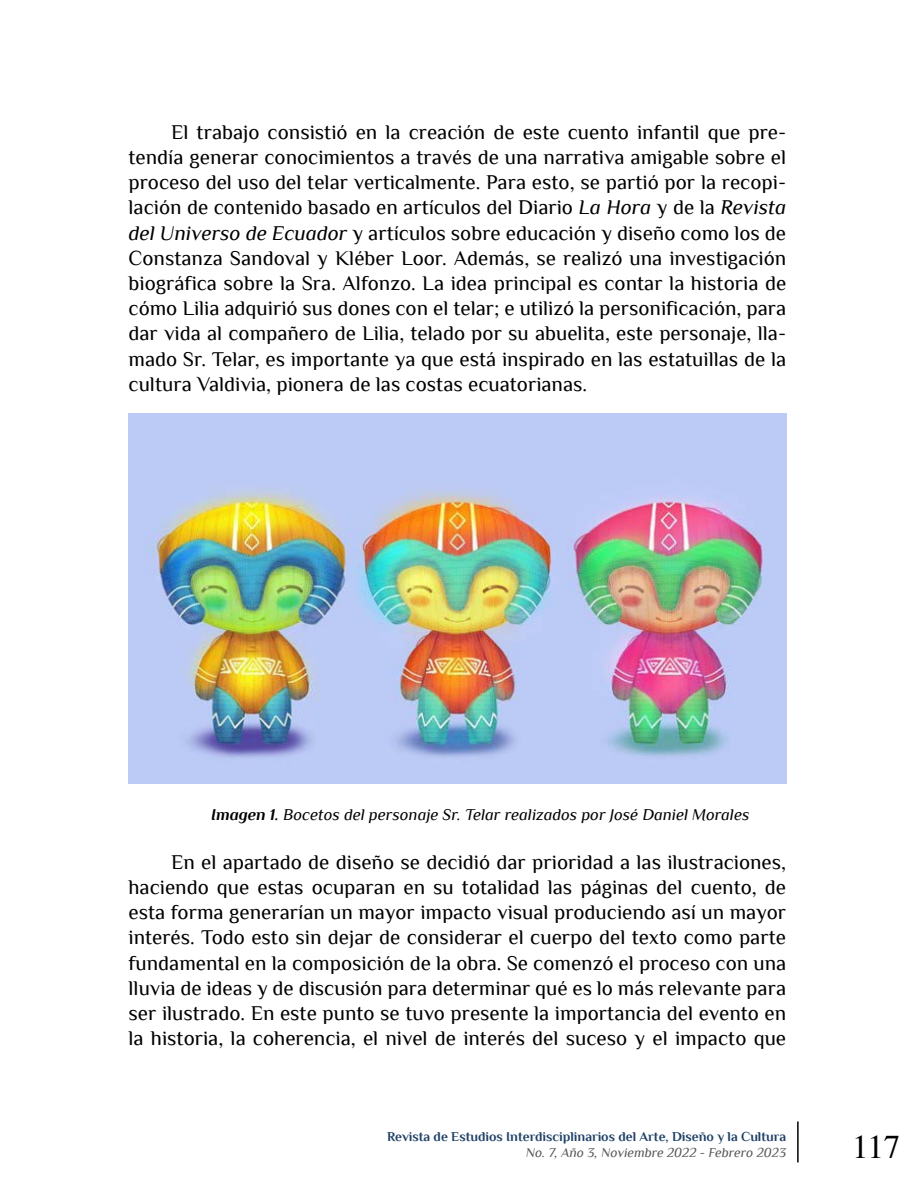
<style>
.page{position:relative;width:918px;height:1188px;background:#fff}
.page>*{position:absolute;margin:0;border:0;box-sizing:border-box;transform-origin:0 0}
.t1{font:33px "Times";color:#000}
.t2{font:21px/25.2px "Philosopher";color:#000;text-align:justify}
.t3{font:italic 16.5px "Philosopher";color:#000}
.t4{font:700 13.5px "Philosopher";color:#1e4066}
.t5{font:italic 13.5px "Philosopher";color:#575756}
.s1{font-style:italic}
.s2{font-weight:700}
</style>
<div class="page">
<hr style="left:797px;top:1121px;width:2px;height:41px;background:#000">
<img style="left:129px;top:414px;width:657px;height:369px">
<p class="t2" style="left:129px;top:119px;width:659px;text-indent:43px">El trabajo consistió en la creación de este cuento infantil que pre&shy;tendía generar conocimientos a través de una narrativa amigable sobre el proceso del uso del telar verticalmente. Para esto, se partió por la recopi&shy;lación de contenido basado en artículos del Diario <span class="s1">La Hora</span> y de la <span class="s1">Revista del Universo de Ecuador</span> y artículos sobre educación y diseño como los de Constanza Sandoval y Kléber Loor. Además, se realizó una investigación biográfica sobre la Sra. Alfonzo. La idea principal es contar la historia de cómo Lilia adquirió sus dones con el telar; e utilizó la personificación, para dar vida al compañero de Lilia, telado por su abuelita, este personaje, lla&shy;mado Sr. Telar, es importante ya que está inspirado en las estatuillas de la cultura Valdivia, pionera de las costas ecuatorianas.</p>
<p class="t3" style="left:211px;top:805px;width:540px"><span class="s2">Imagen 1.</span> Bocetos del personaje Sr. Telar realizados por José Daniel Morales</p>
<p class="t2" style="left:129px;top:849px;width:659px;text-indent:43px">En el apartado de diseño se decidió dar prioridad a las ilustraciones, haciendo que estas ocuparan en su totalidad las páginas del cuento, de esta forma generarían un mayor impacto visual produciendo así un mayor interés. Todo esto sin dejar de considerar el cuerpo del texto como parte fundamental en la composición de la obra. Se comenzó el proceso con una lluvia de ideas y de discusión para determinar qué es lo más relevante para ser ilustrado. En este punto se tuvo presente la importancia del evento en la historia, la coherencia, el nivel de interés del suceso y el impacto que</p>
<p class="t4" style="left:387px;top:1129px;width:401px">Revista de Estudios Interdisciplinarios del Arte, Diseño y la Cultura</p>
<p class="t5" style="left:526px;top:1145px;width:262px">No. 7, Año 3, Noviembre 2022 - Febrero 2023</p>
<h1 class="t1" style="left:852px;top:1116px;width:50px">117</h1>
</div>
